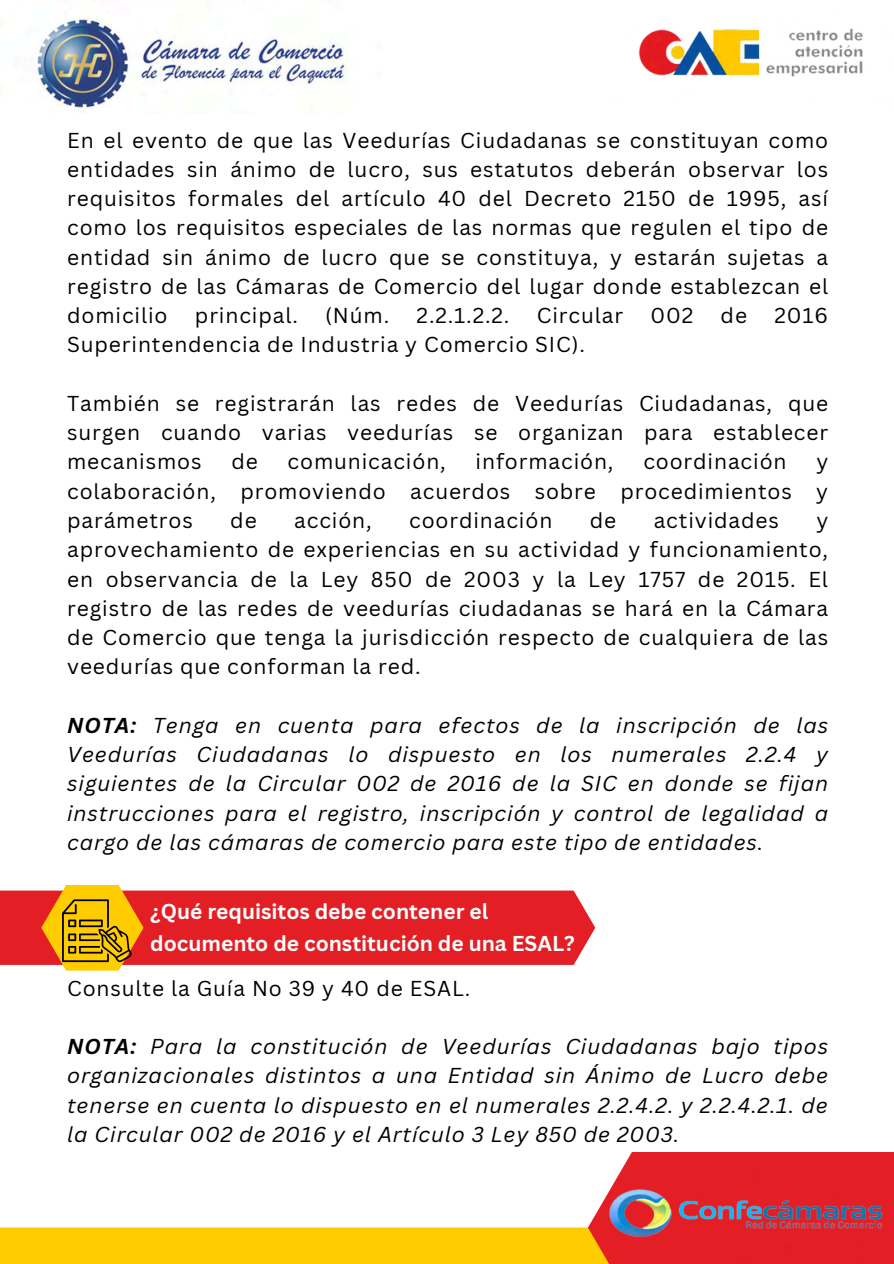
<style>
.page{position:relative;width:894px;height:1264px;background:#fff}
.page>*{position:absolute;margin:0;border:0;box-sizing:border-box;transform-origin:0 0}
.t1{font:21px/29.2px "Canva Sans";letter-spacing:.04em;color:#000;text-align:justify}
.t2{font:italic 21px/29.2px "Canva Sans";letter-spacing:.04em;color:#000;text-align:justify}
.t3{font:700 21px/32.7px "Canva Sans";color:#fff}
.s1{font-weight:700}
</style>
<div class="page">
<div style="left:0;top:1227px;width:634px;height:36px;background:#fc0"></div>
<img style="left:37px;top:18px;width:310px;height:92px">
<img style="left:638px;top:28px;width:225px;height:49px">
<img style="left:591px;top:1152px;width:302px;height:111px">
<svg style="left:0;top:885px;width:595px;height:85px;background:#e44d3c"></svg>
<p class="t1" style="left:67px;top:125px;width:762px">En el evento de que las Veedurías Ciudadanas se constituyan como entidades sin ánimo de lucro, sus estatutos deberán observar los requisitos formales del artículo 40 del Decreto 2150 de 1995, así como los requisitos especiales de las normas que regulen el tipo de entidad sin ánimo de lucro que se constituya, y estarán sujetas a registro de las Cámaras de Comercio del lugar donde establezcan el domicilio</p>
<p class="t1" style="left:195px;top:300px;width:104px">principal.</p>
<p class="t1" style="left:325px;top:300px;width:65px">(Núm.</p>
<p class="t1" style="left:416px;top:300px;width:94px">2.2.1.2.2.</p>
<p class="t1" style="left:536px;top:300px;width:88px">Circular</p>
<p class="t1" style="left:650px;top:300px;width:44px">002</p>
<p class="t1" style="left:720px;top:300px;width:28px">de</p>
<p class="t1" style="left:774px;top:300px;width:55px">2016</p>
<p class="t1" style="left:67px;top:329px;width:519px">Superintendencia de Industria y Comercio SIC).</p>
<p class="t1" style="left:67px;top:388px;width:762px">También se registrarán las redes de Veedurías Ciudadanas, que surgen cuando varias veedurías se organizan para establecer mecanismos</p>
<p class="t1" style="left:231px;top:446px;width:28px">de</p>
<p class="t1" style="left:287px;top:446px;width:160px">comunicación,</p>
<p class="t1" style="left:475px;top:446px;width:139px">información,</p>
<p class="t1" style="left:643px;top:446px;width:145px">coordinación</p>
<p class="t1" style="left:67px;top:446px;width:762px;text-indent:749px">y colaboración, promoviendo acuerdos sobre procedimientos y parámetros</p>
<p class="t1" style="left:230px;top:505px;width:28px">de</p>
<p class="t1" style="left:294px;top:505px;width:79px">acción,</p>
<p class="t1" style="left:409px;top:505px;width:145px">coordinación</p>
<p class="t1" style="left:589px;top:505px;width:28px">de</p>
<p class="t1" style="left:653px;top:505px;width:127px">actividades</p>
<p class="t1" style="left:67px;top:505px;width:762px;text-indent:749px">y aprovechamiento de experiencias en su actividad y funcionamiento, en observancia de la Ley 850 de 2003 y la Ley 1757 de 2015. El registro de las redes de veedurías ciudadanas se hará en la Cámara de Comercio que tenga la jurisdicción respecto de cualquiera de las veedurías que conforman la red.</p>
<p class="t2" style="left:67px;top:710px;width:762px"><span class="s1">NOTA:</span> Tenga en cuenta para efectos de la inscripción de las Veedurías Ciudadanas lo dispuesto en los numerales 2.2.4 y siguientes de la Circular 002 de 2016 de la SIC en donde se fijan instrucciones para el registro, inscripción y control de legalidad a cargo de las cámaras de comercio para este tipo de entidades.</p>
<h1 class="t3" style="left:150px;top:894px;width:426px">¿Qué requisitos debe contener el documento de constitución de una ESAL?</h1>
<p class="t1" style="left:67px;top:972px;width:404px">Consulte la Guía No 39 y 40 de ESAL.</p>
<p class="t2" style="left:67px;top:1031px;width:762px"><span class="s1">NOTA:</span> Para la constitución de Veedurías Ciudadanas bajo tipos organizacionales distintos a una Entidad sin Ánimo de Lucro debe tenerse en cuenta lo dispuesto en el numerales 2.2.4.2. y 2.2.4.2.1. de la Circular 002 de 2016 y el Artículo 3 Ley 850 de 2003.</p>
</div>
